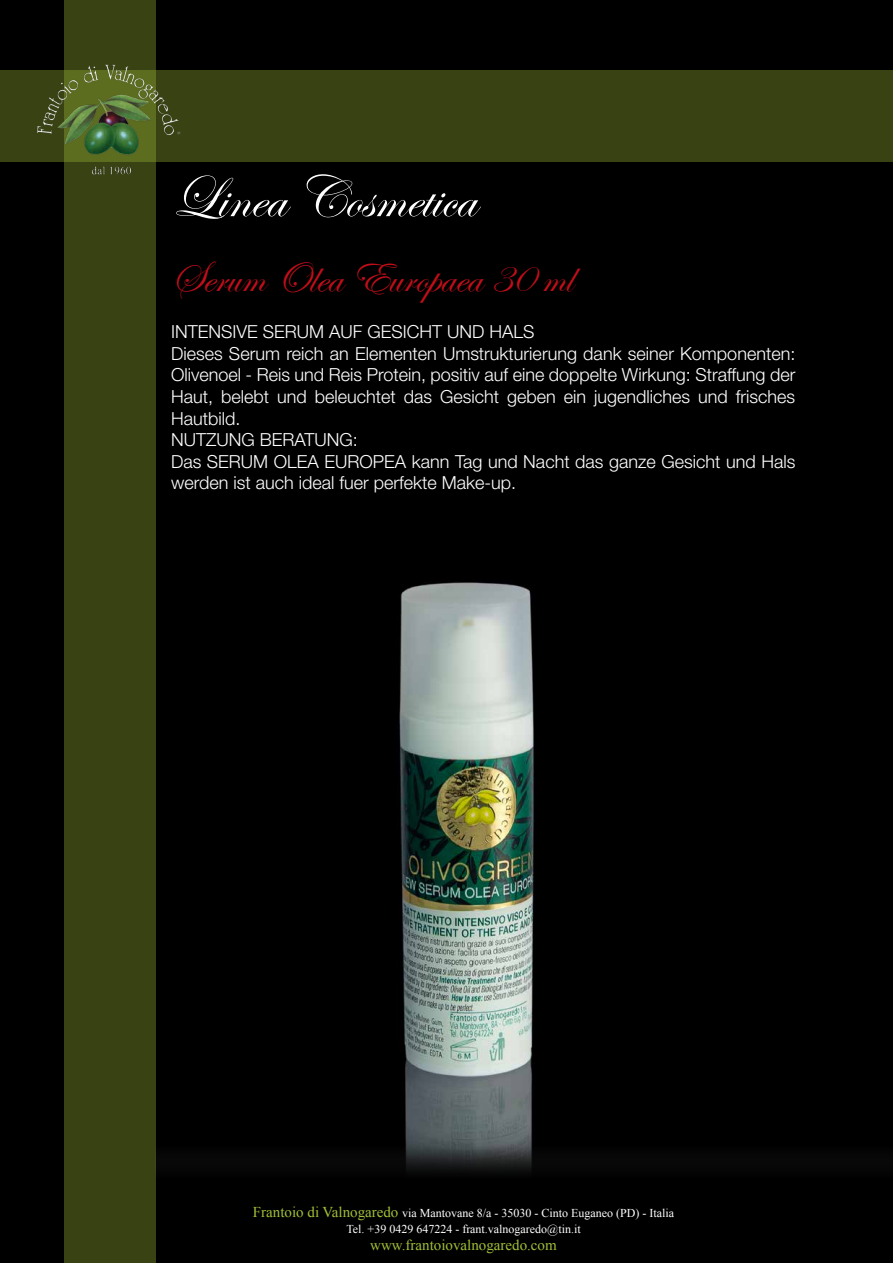
<style>
.page{position:relative;width:893px;height:1263px;background:#000}
.page>*{position:absolute;margin:0;border:0;box-sizing:border-box;transform-origin:0 0}
.t1{font:60px "Edwardian Script ITC";color:#fff}
.t2{font:45px "Edwardian Script ITC";color:#c10e1a}
.t3{font:300 18px/21.6px "Helvetica Neue LT Pro";color:#fff}
.t4{font:15px "Times New Roman";color:#a1bf37}
.t5{font:12px/16.5px "Times New Roman";color:#fff;text-align:center}
.s1{font-size:15px;color:#a1bf37}
</style>
<div class="page">
<img style="left:399px;top:582px;width:135px;height:563px">
<svg style="left:405px;top:1145px;width:128px;height:28px;background:#282b2d"></svg>
<div style="left:64px;top:0;width:92px;height:1263px;background:#384213"></div>
<div style="left:0;top:71px;width:893px;height:91px;background:#384213"></div>
<img style="left:29px;top:64px;width:165px;height:111px">
<h1 class="t1" style="left:171px;top:165px;width:306px">Linea Cosmetica</h1>
<h2 class="t2" style="left:171px;top:253px;width:403px">Serum Olea Europaea 30 ml</h2>
<p class="t3" style="left:171px;top:321px;width:626px">INTENSIVE SERUM AUF GESICHT UND HALS<br>Dieses Serum reich an Elementen Umstrukturierung dank seiner Komponenten:<br>Olivenoel - Reis und Reis Protein, positiv auf eine doppelte Wirkung: Straffung der Haut, belebt und beleuchtet das Gesicht geben ein jugendliches und frisches Hautbild.<br>NUTZUNG BERATUNG:<br>Das SERUM OLEA EUROPEA kann Tag und Nacht das ganze Gesicht und Hals werden ist auch ideal fuer perfekte Make-up.</p>
<p class="t5" style="left:253px;top:1204px;width:423px"><span class="s1">Frantoio di Valnogaredo</span> via Mantovane 8/a - 35030 - Cinto Euganeo (PD) - Italia<br>Tel. +39 0429 647224 - frant.valnogaredo@tin.it</p>
<p class="t4" style="left:370px;top:1235px;width:188px">www.frantoiovalnogaredo.com</p>
</div>
